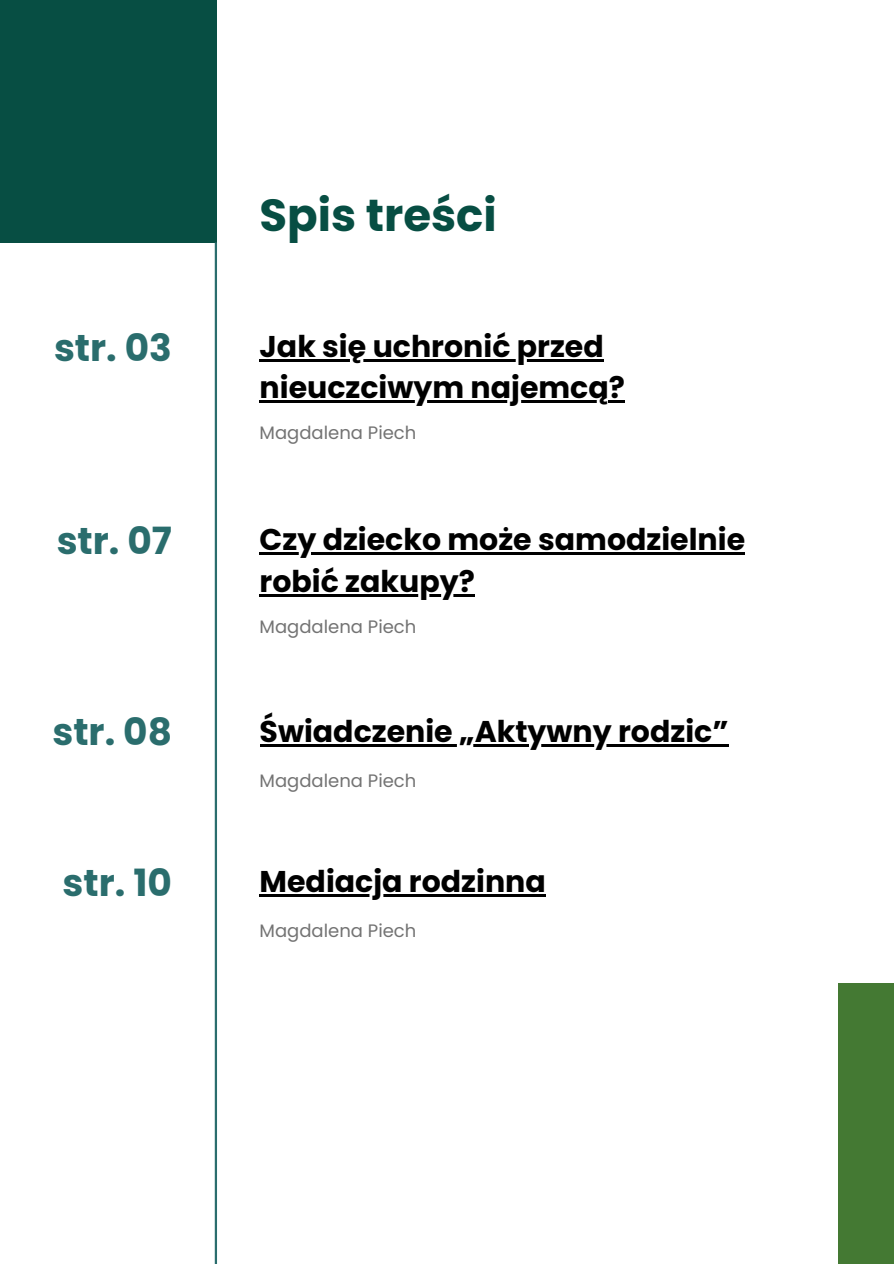
<style>
.page{position:relative;width:894px;height:1264px;background:#fff}
.page>*{position:absolute;margin:0;border:0;box-sizing:border-box;transform-origin:0 0}
.t1{font:700 45px "Poppins";color:#074e43}
.t2{font:700 37.5px "Poppins";color:#2a6d6d}
.t3{font:700 30px "Poppins";color:#000}
.t4{font:18px "Poppins";color:#737373}
</style>
<div class="page">
<div style="left:0;top:0;width:217px;height:242px;background:#074e43"></div>
<div style="left:837px;top:983px;width:56px;height:280px;background:#447933"></div>
<hr style="left:215px;top:242px;width:2px;height:1021px;background:#2a6d6d">
<hr style="left:259px;top:359px;width:344px;height:2px;background:#000">
<hr style="left:259px;top:400px;width:349px;height:3px;background:#000">
<hr style="left:608px;top:400px;width:16px;height:3px;background:#000">
<hr style="left:259px;top:552px;width:486px;height:2px;background:#000">
<hr style="left:259px;top:594px;width:215px;height:2px;background:#000">
<hr style="left:259px;top:744px;width:469px;height:2px;background:#000">
<hr style="left:259px;top:894px;width:286px;height:2px;background:#000">
<h3 class="t2" style="left:54px;top:321px;width:119px">str. 03</h3>
<p class="t2" style="left:57px;top:514px;width:117px">str. 07</p>
<h2 class="t1" style="left:259px;top:184px;width:239px">Spis treści</h2>
<h2 class="t3" style="left:259px;top:325px;width:345px">Jak się uchronić przed</h2>
<h2 class="t3" style="left:259px;top:367px;width:367px">nieuczciwym najemcą?</h2>
<h3 class="t4" style="left:259px;top:420px;width:158px">Magdalena Piech</h3>
<h2 class="t3" style="left:259px;top:518px;width:487px">Czy dziecko może samodzielnie</h2>
<h1 class="t3" style="left:259px;top:560px;width:217px">robić zakupy?</h1>
<p class="t4" style="left:259px;top:614px;width:158px">Magdalena Piech</p>
<p class="t2" style="left:52px;top:706px;width:121px">str. 08</p>
<h3 class="t3" style="left:259px;top:710px;width:470px">Świadczenie „Aktywny rodzic”</h3>
<p class="t4" style="left:259px;top:768px;width:158px">Magdalena Piech</p>
<p class="t2" style="left:63px;top:856px;width:111px">str. 10</p>
<p class="t3" style="left:259px;top:860px;width:288px">Mediacja rodzinna</p>
<h3 class="t4" style="left:259px;top:918px;width:158px">Magdalena Piech</h3>
</div>
